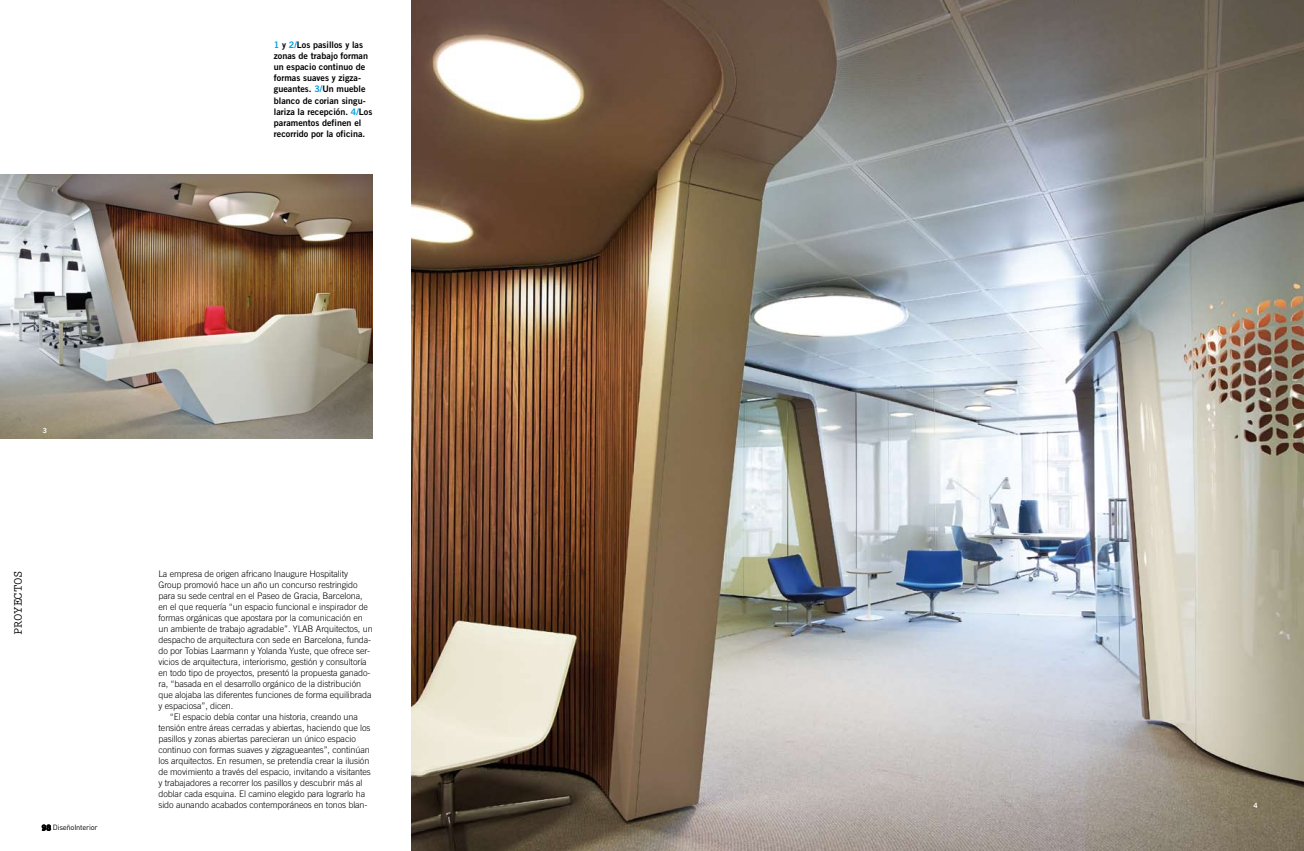
<style>
.page{position:relative;width:1304px;height:851px;background:#fff}
.page>*{position:absolute;margin:0;border:0;box-sizing:border-box;transform-origin:0 0}
.t1{font:700 12.5px "Prestige Elite Std";letter-spacing:-.04em;color:#000}
.t2{font:300 9px "Trade Gothic";letter-spacing:-.01em;color:#000}
.t3{font:9px/11px "Trade Gothic Bold Two";color:#000}
.t4{font:7.5px "DIN Regular Alternate";letter-spacing:-.03em;color:#000}
.t5{font:7px "Trade Gothic Bold Two";color:#fff}
.s1{color:#009ee0}
.s2{font-family:"Trade Gothic Bold Two"}
</style>
<div class="page">
<svg style="left:42px;top:824px;width:9px;height:6px"></svg>
<img style="left:411px;top:0;width:893px;height:850px">
<img style="left:0;top:174px;width:373px;height:264px">
<p class="t5" style="left:43px;top:425px;width:6px">3</p>
<p class="t3" style="left:274px;top:40px;width:100px"><span class="s1">1</span> y <span class="s1">2/</span>Los pasillos y las zonas de trabajo forman un espacio continuo de formas suaves y zigza&shy;gueantes. <span class="s1">3/</span>Un mueble blanco de corian singu&shy;lariza la recepción. <span class="s1">4/</span>Los paramentos definen el recorrido por la oficina.</p>
<h1 class="t1" style="left:11px;top:634px;width:65px;rotate:-90deg">PROYECTOS</h1>
<p class="t2" style="left:159px;top:568px;width:191px">La empresa de origen africano Inaugure Hospitality</p>
<p class="t2" style="left:159px;top:579px;width:201px">Group promovió hace un año un concurso restringido</p>
<p class="t2" style="left:159px;top:590px;width:206px">para su sede central en el Paseo de Gracia, Barcelona,</p>
<p class="t2" style="left:159px;top:601px;width:211px">en el que requería “un espacio funcional e inspirador de</p>
<p class="t2" style="left:159px;top:612px;width:206px">formas orgánicas que apostara por la comunicación en</p>
<p class="t2" style="left:159px;top:623px;width:216px">un ambiente de trabajo agradable”. YLAB Arquitectos, un</p>
<p class="t2" style="left:159px;top:634px;width:214px">despacho de arquitectura con sede en Barcelona, funda-</p>
<p class="t2" style="left:159px;top:645px;width:213px">do por Tobias Laarmann y Yolanda Yuste, que ofrece ser-</p>
<p class="t2" style="left:159px;top:656px;width:210px">vicios de arquitectura, interiorismo, gestión y consultoría</p>
<p class="t2" style="left:159px;top:667px;width:214px">en todo tipo de proyectos, presentó la propuesta ganado-</p>
<p class="t2" style="left:159px;top:678px;width:204px">ra, “basada en el desarrollo orgánico de la distribución</p>
<p class="t2" style="left:159px;top:689px;width:214px">que alojaba las diferentes funciones de forma equilibrada</p>
<p class="t2" style="left:159px;top:700px;width:76px">y espaciosa”, dicen.</p>
<p class="t2" style="left:170px;top:711px;width:190px">“El espacio debía contar una historia, creando una</p>
<p class="t2" style="left:159px;top:722px;width:213px">tensión entre áreas cerradas y abiertas, haciendo que los</p>
<p class="t2" style="left:159px;top:733px;width:199px">pasillos y zonas abiertas parecieran un único espacio</p>
<p class="t2" style="left:159px;top:744px;width:213px">continuo con formas suaves y zigzagueantes”, continúan</p>
<p class="t2" style="left:159px;top:755px;width:212px">los arquitectos. En resumen, se pretendía crear la ilusión</p>
<p class="t2" style="left:159px;top:766px;width:214px">de movimiento a través del espacio, invitando a visitantes</p>
<p class="t2" style="left:159px;top:777px;width:205px">y trabajadores a recorrer los pasillos y descubrir más al</p>
<p class="t2" style="left:159px;top:788px;width:208px">doblar cada esquina. El camino elegido para lograrlo ha</p>
<p class="t2" style="left:159px;top:799px;width:211px">sido aunando acabados contemporáneos en tonos blan-</p>
<p class="t4" style="left:42px;top:823px;width:57px"><span class="s2">98</span> DiseñoInterior</p>
<p class="t5" style="left:1253px;top:801px;width:6px">4</p>
</div>
